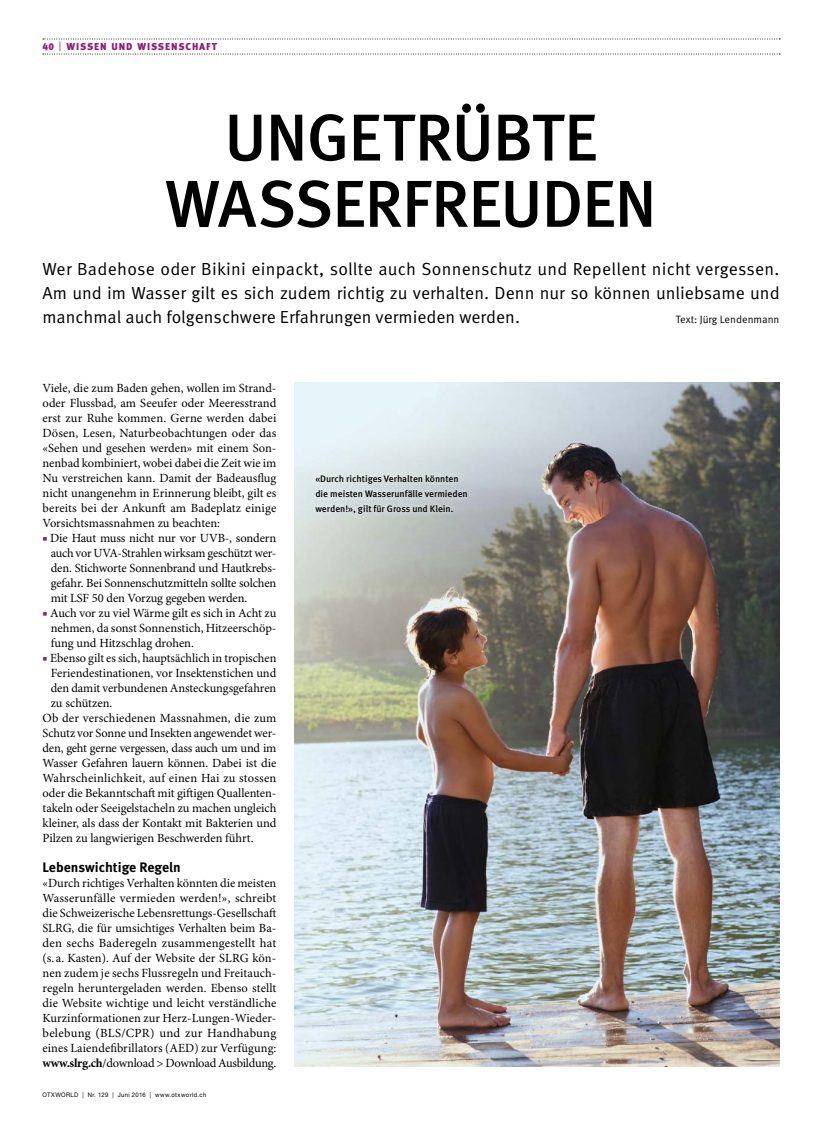
<style>
.page{position:relative;width:815px;height:1134px;background:#fff}
.page>*{position:absolute;margin:0;border:0;box-sizing:border-box;transform-origin:0 0}
.t1{font:500 66.25px/66.2px "Meta OT";letter-spacing:-.02em;color:#000;text-align:center}
.t2{font:17.5px/23.8px "Meta OT Norm";color:#000;text-align:justify}
.t3{font:700 13.75px "Meta OT";color:#000}
.t4{font:12.5px/15px "Minion Pro";letter-spacing:-.005em;color:#000;text-align:justify}
.t5{font:12.5px "Minion Pro";letter-spacing:.015em;color:#000}
.t6{font:10.62px "Meta OT Norm";color:#000}
.t7{font:900 10px "Meta OT";letter-spacing:.085em;color:#8f1c82}
.t8{font:500 9.38px/15px "Meta OT";color:#000}
.t9{font:6.25px "Helvetica Neue LT Pro";letter-spacing:.06em;color:#000;scale:.95 1}
.s1{font-family:"Meta OT Norm";font-weight:400}
.s2{font-weight:500;color:#8f1c82}
.s3{font-weight:700}
</style>
<div class="page">
<svg style="left:69px;top:54px;width:711px;height:1px"></svg>
<svg style="left:69px;top:39px;width:711px;height:1px"></svg>
<img style="left:294px;top:383px;width:486px;height:684px">
<div style="left:309px;top:469px;width:164px;height:50px;background:#fff;opacity:.75"></div>
<p class="t7" style="left:43px;top:41px;width:176px">40 <span class="s1">|</span> WISSEN UND WISSENSCHAFT</p>
<h1 class="t1" style="left:165px;top:107px;width:493px">UNGETRÜBTE<br>WASSERFREUDEN</h1>
<p class="t2" style="left:43px;top:258px;width:739px">Wer Badehose oder Bikini einpackt, sollte auch Sonnenschutz und Repellent nicht vergessen.<br>Am und im Wasser gilt es sich zudem richtig zu verhalten. Denn nur so können unliebsame und manchmal auch folgenschwere Erfahrungen vermieden werden.</p>
<p class="t6" style="left:676px;top:313px;width:105px">Text: Jürg Lendenmann</p>
<p class="t4" style="left:43px;top:381px;width:235px">Viele, die zum Baden gehen, wollen im Strand&shy;oder Flussbad, am Seeufer oder Meeresstrand erst zur Ruhe kommen. Gerne werden dabei Dösen, Lesen, Naturbeobachtungen oder das «Sehen und gesehen werden» mit einem Son&shy;nenbad kombiniert, wobei dabei die Zeit wie im Nu verstreichen kann. Damit der Badeausflug nicht unangenehm in Erinnerung bleibt, gilt es bereits bei der Ankunft am Badeplatz einige Vorsichtsmassnahmen zu beachten:</p>
<p class="t4" style="left:51px;top:531px;width:227px;text-indent:-8px"><span class="s2">■</span> Die Haut muss nicht nur vor UVB-, sondern auch vor UVA-Strahlen wirksam geschützt wer&shy;den. Stichworte Sonnenbrand und Hautkrebs&shy;gefahr. Bei Sonnenschutzmitteln sollte solchen mit LSF 50 den Vorzug gegeben werden.</p>
<p class="t4" style="left:51px;top:606px;width:227px;text-indent:-8px"><span class="s2">■</span> Auch vor zu viel Wärme gilt es sich in Acht zu nehmen, da sonst Sonnenstich, Hitzeerschöp&shy;fung und Hitzschlag drohen.</p>
<p class="t4" style="left:43px;top:651px;width:235px"><span class="s2">■</span> Ebenso gilt es sich, hauptsächlich in tropischen</p>
<p class="t4" style="left:51px;top:666px;width:227px">Feriendestinationen, vor Insektenstichen und</p>
<p class="t4" style="left:51px;top:681px;width:227px">den damit verbundenen Ansteckungsgefahren</p>
<p class="t4" style="left:51px;top:696px;width:63px">zu schützen.</p>
<p class="t4" style="left:43px;top:711px;width:235px">Ob der verschiedenen Massnahmen, die zum</p>
<p class="t4" style="left:43px;top:726px;width:235px">Schutz vor Sonne und Insekten angewendet wer-</p>
<p class="t4" style="left:43px;top:741px;width:235px">den, geht gerne vergessen, dass auch um und im</p>
<p class="t4" style="left:43px;top:756px;width:235px">Wasser Gefahren lauern können. Dabei ist die</p>
<p class="t5" style="left:43px;top:770px;width:235px">Wahrscheinlichkeit, auf einen Hai zu stossen</p>
<p class="t4" style="left:43px;top:786px;width:235px">oder die Bekanntschaft mit giftigen Quallenten-</p>
<p class="t4" style="left:43px;top:801px;width:235px">takeln oder Seeigelstacheln zu machen ungleich</p>
<p class="t4" style="left:43px;top:816px;width:235px">kleiner, als dass der Kontakt mit Bakterien und</p>
<p class="t4" style="left:43px;top:831px;width:212px">Pilzen zu langwierigen Beschwerden führt.</p>
<p class="t3" style="left:43px;top:859px;width:140px">Lebenswichtige Regeln</p>
<p class="t4" style="left:43px;top:876px;width:235px">«Durch richtiges Verhalten könnten die meisten Wasserunfälle vermieden werden!», schreibt die Schweizerische Lebensrettungs-Gesellschaft SLRG, die für umsichtiges Verhalten beim Ba&shy;den sechs Baderegeln zusammengestellt hat (s. a. Kasten). Auf der Website der SLRG kön&shy;nen zudem je sechs Flussregeln und Freitauch&shy;regeln heruntergeladen werden. Ebenso stellt die Website wichtige und leicht verständliche Kurzinformationen zur Herz-Lungen-Wieder&shy;belebung (BLS/CPR) und zur Handhabung eines Laiendefibrillators (AED) zur Verfügung: <span class="s3">www.slrg.ch</span>/download &gt; Download Ausbildung.</p>
<p class="t9" style="left:43px;top:1091px;width:174px">OTXWORLD | Nr. 129 | Juni 2016 | www.otxworld.ch</p>
<p class="t8" style="left:315px;top:471px;width:154px">«Durch richtiges Verhalten könnten die meisten Wasserunfälle vermieden werden!», gilt für Gross und Klein.</p>
</div>
